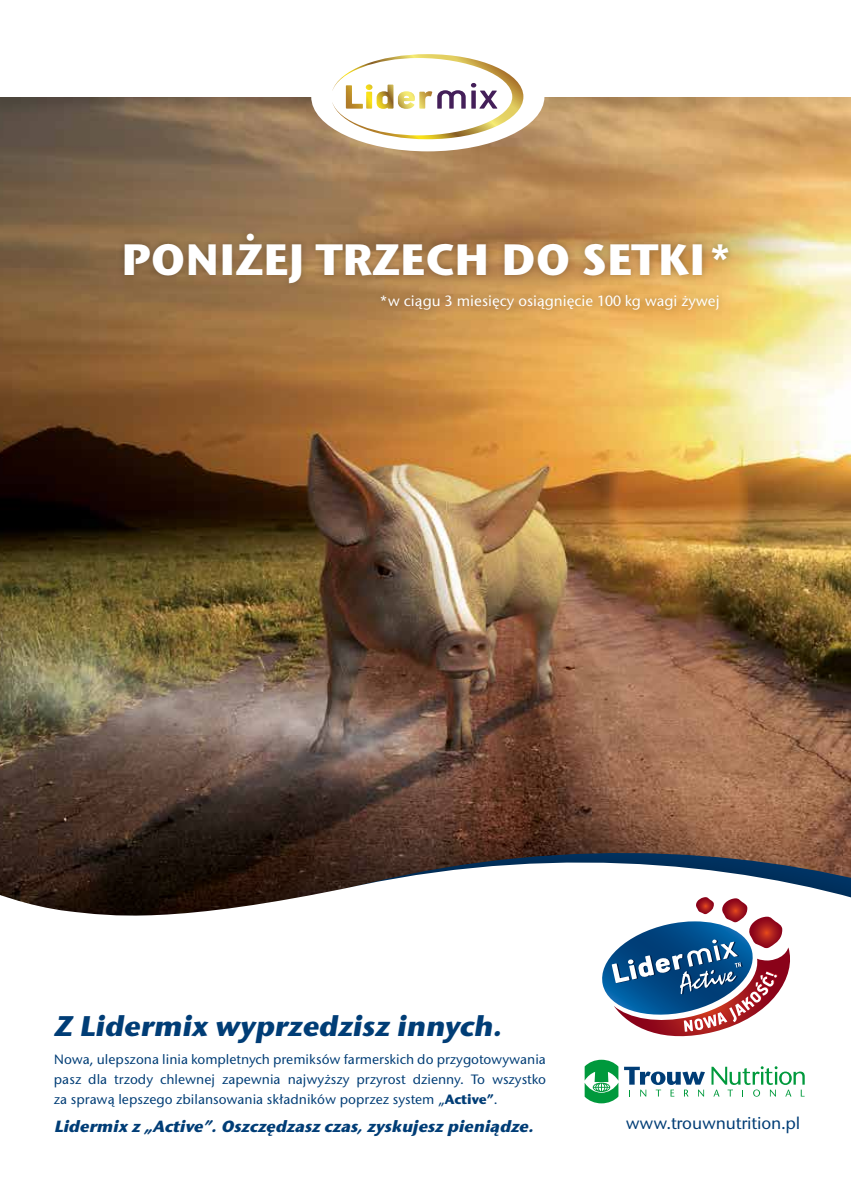
<style>
.page{position:relative;width:851px;height:1191px;background:#fff}
.page>*{position:absolute;margin:0;border:0;box-sizing:border-box;transform-origin:0 0}
.t1{font:700 45.9px "Stone Sans EFCEOP";color:#fff}
.t2{font:italic 700 29.7px "Stone Sans EFCEOP";color:#003d76}
.t3{font:500 17.7px "Stone Sans EFCEOP";letter-spacing:-.01em;color:#003d76}
.t4{font:italic 700 16.95px "Stone Sans EFCEOP";color:#003d76}
.t5{font:500 15.6px "Stone Sans EFCEOP";color:#fff}
.t6{font:500 14.1px/19.8px "Stone Sans EFCEOP";color:#003d76;text-align:justify}
.s1{font-weight:700}
</style>
<div class="page">
<img style="left:0;top:115px;width:850px;height:684px">
<div style="left:0;top:0;width:850px;height:115px;background:#000;opacity:.1"></div>
<div style="left:0;top:0;width:850px;height:97px;background:#fff"></div>
<div style="left:311px;top:42px;width:233px;height:109px;background:#fff;border-radius:50%"></div>
<svg style="left:332px;top:54px;width:191px;height:85px"></svg>
<div style="left:0;top:799px;width:850px;height:392px;background:#000;opacity:.75"></div>
<svg style="left:0;top:862px;width:850px;height:329px"></svg>
<svg style="left:553px;top:846px;width:285px;height:244px"></svg>
<svg style="left:597px;top:897px;width:199px;height:147px"></svg>
<svg style="left:584px;top:1059px;width:34px;height:44px"></svg>
<svg style="left:624px;top:1066px;width:80px;height:30px"></svg>
<svg style="left:711px;top:1066px;width:93px;height:30px"></svg>
<div style="left:117px;top:226px;width:619px;height:92px;background:#000;opacity:.26"></div>
<h1 class="t1" style="left:121px;top:229px;width:614px">PONIŻEJ TRZECH DO SETKI*</h1>
<p class="t5" style="left:379px;top:292px;width:342px">*w ciągu 3 miesięcy osiągnięcie 100 kg wagi żywej</p>
<h2 class="t2" style="left:54px;top:1006px;width:455px">Z Lidermix wyprzedzisz innych.</h2>
<p class="t6" style="left:54px;top:1049px;width:493px">Nowa, ulepszona linia kompletnych premiksów farmerskich do przygotowywania pasz dla trzody chlewnej zapewnia najwyższy przyrost dzienny. To wszystko za sprawą lepszego zbilansowania składników poprzez system „<span class="s1">Active”</span>.</p>
<p class="t4" style="left:54px;top:1115px;width:485px">Lidermix z„Active”.Oszczędzaszczas,zyskujeszpieniądze.</p>
<p class="t3" style="left:625px;top:1112px;width:176px">www.trouwnutrition.pl</p>
</div>
